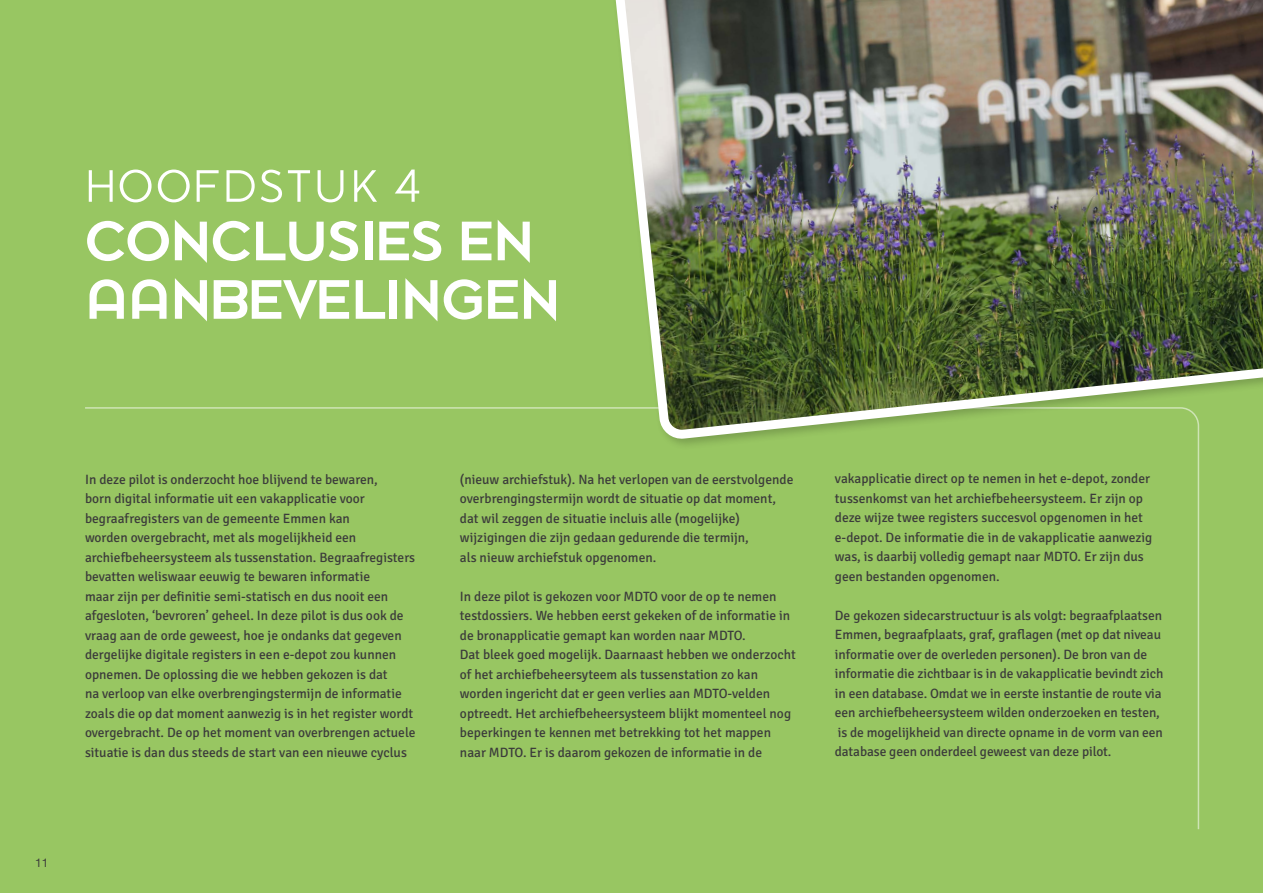
<style>
.page{position:relative;width:1263px;height:893px;background:#98c662}
.page>*{position:absolute;margin:0;border:0;box-sizing:border-box;transform-origin:0 0}
.t1{font:61.5px/58.5px "Dessau Pro Neu";letter-spacing:-.01em;color:#fff}
.t2{font:50.25px "Dessau Pro Fein";color:#fff}
.t3{font:13.5px/19.5px "Signika";color:#3c3c3b}
.t4{font:12px "Helvetica Neue";color:#3c3c3b}
</style>
<div class="page">
<div style="left:84px;top:406px;width:1116px;height:425px;background:#98c662"></div>
<div style="left:609px;top:0;width:654px;height:451px;background:#98c662"></div>
<img style="left:616px;top:0;width:647px;height:438px">
<h2 class="t2" style="left:85px;top:160px;width:339px">HOOFDSTUK 4</h2>
<h1 class="t1" style="left:85px;top:212px;width:477px">CONCLUSIES EN<br>AANBEVELINGEN</h1>
<p class="t3" style="left:85px;top:468px;width:332px">In deze pilot is onderzocht hoe blijvend te bewaren,<br>born digital informatie uit een vakapplicatie voor begraafregisters van de gemeente Emmen kan<br>worden overgebracht, met als mogelijkheid een archiefbeheersysteem als tussenstation. Begraafregisters bevatten weliswaar eeuwig te bewaren informatie<br>maar zijn per definitie semi-statisch en dus nooit een afgesloten, ‘bevroren’ geheel. In deze pilot is dus ook de vraag aan de orde geweest, hoe je ondanks dat gegeven dergelijke digitale registers in een e-depot zou kunnen opnemen. De oplossing die we hebben gekozen is dat<br>na verloop van elke overbrengingstermijn de informatie zoals die op dat moment aanwezig is in het register wordt overgebracht. De op het moment van overbrengen actuele situatie is dan dus steeds de start van een nieuwe cyclus</p>
<p class="t3" style="left:460px;top:468px;width:335px">(nieuw archiefstuk). Na het verlopen van de eerstvolgende overbrengingstermijn wordt de situatie op dat moment, dat wil zeggen de situatie incluis alle (mogelijke) wijzigingen die zijn gedaan gedurende die termijn,<br>als nieuw archiefstuk opgenomen.</p>
<p class="t3" style="left:460px;top:585px;width:337px">In deze pilot is gekozen voor MDTO voor de op te nemen testdossiers. We hebben eerst gekeken of de informatie in de bronapplicatie gemapt kan worden naar MDTO.<br>Dat bleek goed mogelijk. Daarnaast hebben we onderzocht of het archiefbeheersyteem als tussenstation zo kan worden ingericht dat er geen verlies aan MDTO-velden optreedt. Het archiefbeheersysteem blijkt momenteel nog beperkingen te kennen met betrekking tot het mappen naar MDTO. Er is daarom gekozen de informatie in de</p>
<p class="t3" style="left:835px;top:468px;width:319px">vakapplicatie direct op te nemen in het e-depot, zonder tussenkomst van het archiefbeheersysteem. Er zijn op deze wijze twee registers succesvol opgenomen in het e-depot. De informatie die in de vakapplicatie aanwezig was, is daarbij volledig gemapt naar MDTO. Er zijn dus geen bestanden opgenomen.</p>
<p class="t3" style="left:835px;top:605px;width:330px">De gekozen sidecarstructuur is als volgt: begraafplaatsen Emmen, begraafplaats, graf, graflagen (met op dat niveau informatie over de overleden personen). De bron van de informatie die zichtbaar is in de vakapplicatie bevindt zich in een database. Omdat we in eerste instantie de route via een archiefbeheersysteem wilden onderzoeken en testen, is de mogelijkheid van directe opname in de vorm van een database geen onderdeel geweest van deze pilot.</p>
<p class="t4" style="left:35px;top:854px;width:15px">11</p>
</div>
